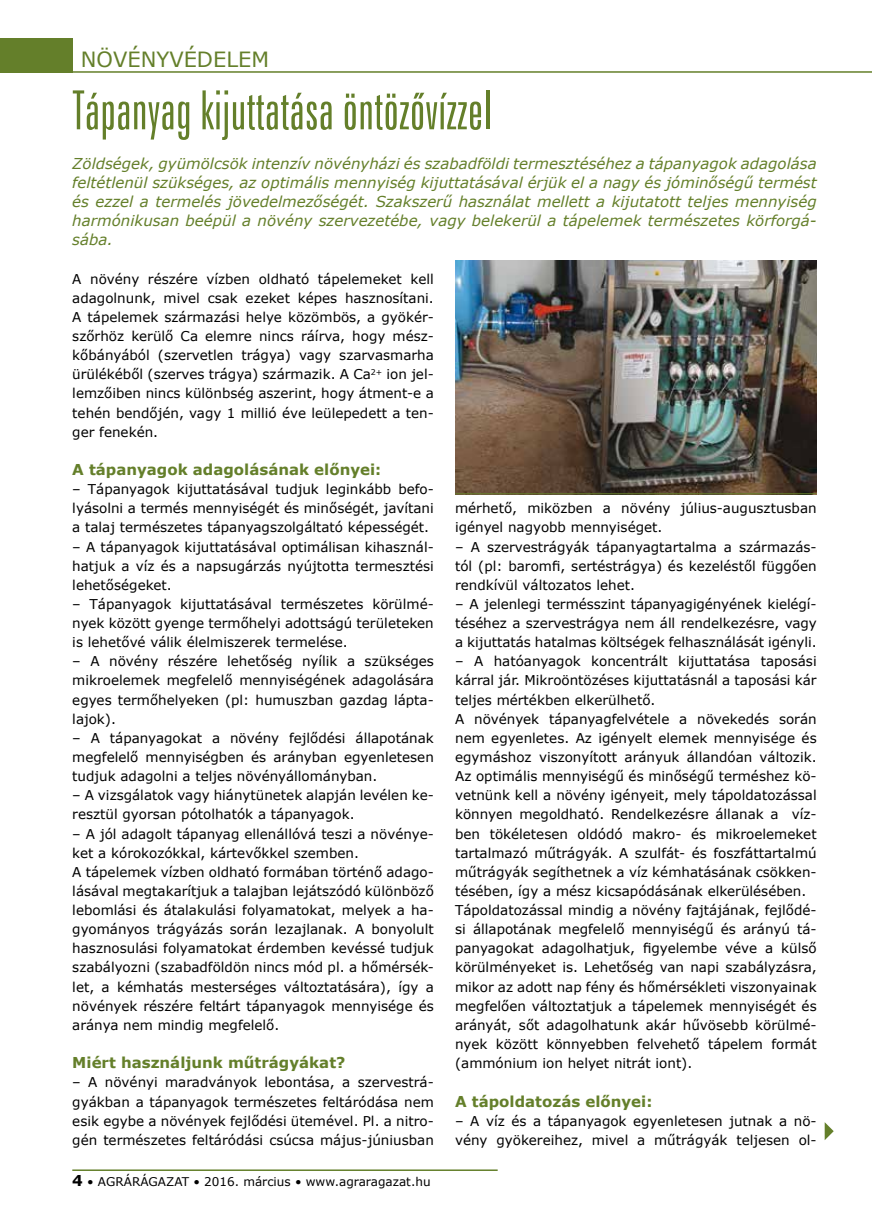
<style>
.page{position:relative;width:872px;height:1212px;background:#fff}
.page>*{position:absolute;margin:0;border:0;box-sizing:border-box;transform-origin:0 0}
.t1{font:54px "Zurich Lt X Cn PFL Normal";color:#647f2a}
.t2{font:21px "Verdana";color:#647f2a}
.t3{font:italic 15px/19.2px "Verdana";color:#647f2a;text-align:justify}
.t4{font:700 15px "Verdana";color:#647f2a}
.t5{font:13.5px/19.2px "Verdana";color:#000;text-align:justify}
.t6{font:12px "Verdana";color:#000}
.s1{font-weight:700;font-size:15px}
</style>
<div class="page">
<div style="left:0;top:38px;width:72px;height:34px;background:#647f2a"></div>
<hr style="left:0;top:71px;width:872px;height:2px;background:#647f2a">
<hr style="left:72px;top:1169px;width:425px;height:2px;background:#647f2a">
<svg style="left:824px;top:1122px;width:9px;height:18px"></svg>
<img style="left:455px;top:260px;width:361px;height:233px">
<hr style="left:455px;top:493px;width:361px;height:1px;background:#647f2a">
<h2 class="t2" style="left:81px;top:45px;width:190px">NÖVÉNYVÉDELEM</h2>
<h1 class="t1" style="left:72px;top:81px;width:421px">Tápanyag kijuttatása öntözővízzel</h1>
<p class="t3" style="left:72px;top:154px;width:746px">Zöldségek, gyümölcsök intenzív növényházi és szabadföldi termesztéséhez a tápanyagok adagolása feltétlenül szükséges, az optimális mennyiség kijuttatásával érjük el a nagy és jóminőségű termést és ezzel a termelés jövedelmezőségét. Szakszerű használat mellett a kijutatott teljes mennyiség harmónikusan beépül a növény szervezetébe, vagy belekerül a tápelemek természetes körforgá&shy;sába.</p>
<p class="t5" style="left:72px;top:269px;width:363px">A növény részére vízben oldható tápelemeket kell adagolnunk, mivel csak ezeket képes hasznosítani.<br>A tápelemek származási helye közömbös, a gyökér&shy;szőrhöz kerülő Ca elemre nincs ráírva, hogy mész&shy;kőbányából (szervetlen trágya) vagy szarvasmarha ürülékéből (szerves trágya) származik. A Ca<sup>2+</sup> ion jel&shy;lemzőiben nincs különbség aszerint, hogy átment-e a tehén bendőjén, vagy 1 millió éve leülepedett a ten&shy;ger fenekén.</p>
<p class="t4" style="left:72px;top:459px;width:310px">A tápanyagok adagolásának előnyei:</p>
<p class="t5" style="left:72px;top:479px;width:363px">– Tápanyagok kijuttatásával tudjuk leginkább befo&shy;lyásolni a termés mennyiségét és minőségét, javítani a talaj természetes tápanyagszolgáltató képességét.</p>
<p class="t5" style="left:72px;top:537px;width:363px">– A tápanyagok kijuttatásával optimálisan kihasznál&shy;hatjuk a víz és a napsugárzás nyújtotta termesztési lehetőségeket.</p>
<p class="t5" style="left:72px;top:594px;width:363px">– Tápanyagok kijuttatásával természetes körülmé&shy;nyek között gyenge termőhelyi adottságú területeken is lehetővé válik élelmiszerek termelése.</p>
<p class="t5" style="left:72px;top:652px;width:363px">– A növény részére lehetőség nyílik a szükséges mikroelemek megfelelő mennyiségének adagolására egyes termőhelyeken (pl: humuszban gazdag lápta&shy;lajok).</p>
<p class="t5" style="left:72px;top:728px;width:363px">– A tápanyagokat a növény fejlődési állapotának megfelelő mennyiségben és arányban egyenletesen tudjuk adagolni a teljes növényállományban.</p>
<p class="t5" style="left:72px;top:786px;width:363px">– A vizsgálatok vagy hiánytünetek alapján levélen ke&shy;resztül gyorsan pótolhatók a tápanyagok.</p>
<p class="t5" style="left:72px;top:824px;width:363px;text-align:left">– A jól adagolt tápanyag ellenállóvá teszi a növénye&shy;ket a kórokozókkal, kártevőkkel szemben.<br>A tápelemek vízben oldható formában történő adago&shy;lásával megtakarítjuk a talajban lejátszódó különböző lebomlási és átalakulási folyamatokat, melyek a ha&shy;gyományos trágyázás során lezajlanak. A bonyolult hasznosulási folyamatokat érdemben kevéssé tudjuk szabályozni (szabadföldön nincs mód pl. a hőmérsék&shy;let, a kémhatás mesterséges változtatására), így a növények részére feltárt tápanyagok mennyisége és aránya nem mindig megfelelő.</p>
<p class="t4" style="left:72px;top:1052px;width:275px">Miért használjunk műtrágyákat?</p>
<p class="t5" style="left:72px;top:1073px;width:363px">– A növényi maradványok lebontása, a szervestrá&shy;gyákban a tápanyagok természetes feltáródása nem esik egybe a növények fejlődési ütemével. Pl. a nitro&shy;gén természetes feltáródási csúcsa május-júniusban</p>
<p class="t5" style="left:455px;top:499px;width:363px">mérhető, miközben a növény július-augusztusban igényel nagyobb mennyiséget.</p>
<p class="t5" style="left:455px;top:537px;width:363px">– A szervestrágyák tápanyagtartalma a származás&shy;tól (pl: baromfi, sertéstrágya) és kezeléstől függően rendkívül változatos lehet.</p>
<p class="t5" style="left:455px;top:594px;width:363px">– A jelenlegi termésszint tápanyagigényének kielégí&shy;téséhez a szervestrágya nem áll rendelkezésre, vagy a kijuttatás hatalmas költségek felhasználását igényli.</p>
<p class="t5" style="left:455px;top:652px;width:363px;text-align:left">– A hatóanyagok koncentrált kijuttatása taposási kárral jár. Mikroöntözéses kijuttatásnál a taposási kár teljes mértékben elkerülhető.<br>A növények tápanyagfelvétele a növekedés során nem egyenletes. Az igényelt elemek mennyisége és egymáshoz viszonyított arányuk állandóan változik.<br>Az optimális mennyiségű és minőségű terméshez kö&shy;vetnünk kell a növény igényeit, mely tápoldatozással könnyen megoldható. Rendelkezésre állanak a víz&shy;ben tökéletesen oldódó makro- és mikroelemeket tartalmazó műtrágyák. A szulfát- és foszfáttartalmú műtrágyák segíthetnek a víz kémhatásának csökken&shy;tésében, így a mész kicsapódásának elkerülésében.<br>Tápoldatozással mindig a növény fajtájának, fejlődé&shy;si állapotának megfelelő mennyiségű és arányú tá&shy;panyagokat adagolhatjuk, figyelembe véve a külső körülményeket is. Lehetőség van napi szabályzásra, mikor az adott nap fény és hőmérsékleti viszonyainak megfelően változtatjuk a tápelemek mennyiségét és arányát, sőt adagolhatunk akár hűvösebb körülmé&shy;nyek között könnyebben felvehető tápelem formát (ammónium ion helyet nitrát iont).</p>
<p class="t4" style="left:455px;top:1090px;width:199px">A tápoldatozás előnyei:</p>
<p class="t5" style="left:455px;top:1111px;width:363px">– A víz és a tápanyagok egyenletesen jutnak a nö&shy;vény gyökereihez, mivel a műtrágyák teljesen ol-</p>
<p class="t6" style="left:72px;top:1174px;width:360px"><span class="s1">4</span> • AGRÁRÁGAZAT • 2016. március • www.agraragazat.hu</p>
</div>
